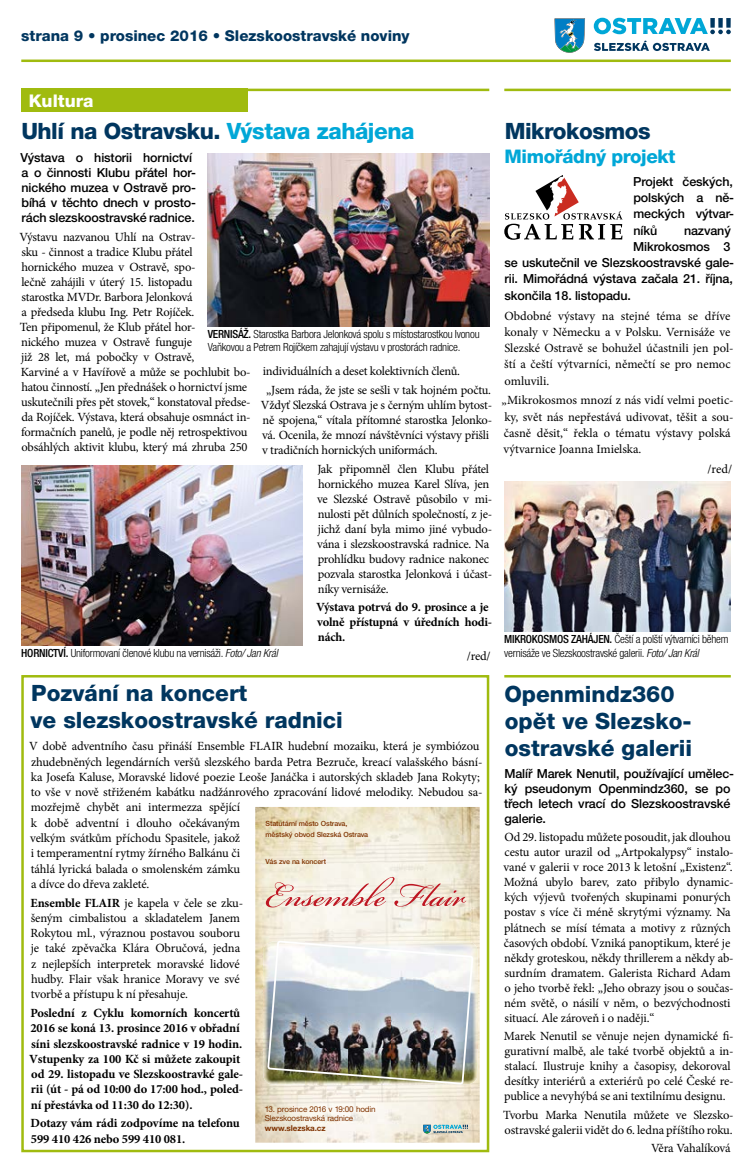
<style>
.page{position:relative;width:745px;height:1170px;background:#fff}
.page>*{position:absolute;margin:0;border:0;box-sizing:border-box;transform-origin:0 0}
.t1{font:50.5px "Bickham Script Pro";letter-spacing:-.005em;color:#be1622}
.t2{font:800 22.5px/27px "Helvetica Neue LT Pro";color:#00365f}
.t3{font:800 22.5px "Helvetica Neue LT Pro";letter-spacing:-.02em;color:#00365f}
.t4{font:800 18.75px "Helvetica Neue LT Pro";letter-spacing:-.02em;color:#00a7d7}
.t5{font:800 17.5px "Helvetica Neue LT Pro";color:#fff}
.t6{font:800 15px "Helvetica Neue LT Pro";color:#00365f}
.t7{font:12.5px/15px "Minion Pro";letter-spacing:-.015em;color:#000}
.t8{font:500 12.5px/15px "Helvetica Neue LT Pro";letter-spacing:-.01em;color:#000}
.t9{font:700 12.5px/15.2px "Minion Pro";letter-spacing:-.01em;color:#000}
.t10{font:300 condensed 11.25px/13.5px "Helvetica Neue LT Pro";letter-spacing:-.02em;color:#000}
.t11{font:8.12px/9.8px "Helvetica Neue LT Pro";letter-spacing:-.02em;color:#7f3200}
.t12{font:700 8.12px "Helvetica Neue LT Pro";letter-spacing:-.01em;color:#7f3200}
.t13{font:500 7.12px/11.2px "Helvetica Neue LT Pro";letter-spacing:-.015em;color:#7f3200}
.s1{color:#00a7d7}
.s2{font-weight:500}
.s3{font-style:italic}
.s4{font-weight:700}
</style>
<div class="page">
<svg style="left:554px;top:18px;width:31px;height:35px"></svg>
<svg style="left:593px;top:18px;width:137px;height:16px"></svg>
<svg style="left:594px;top:40px;width:115px;height:11px"></svg>
<hr style="left:21px;top:60px;width:709px;height:2px;background:#a0bb0f">
<hr style="left:21px;top:89px;width:468px;height:2px;background:#a0bb0f">
<hr style="left:504px;top:89px;width:226px;height:2px;background:#a0bb0f">
<div style="left:21px;top:89px;width:226px;height:23px;background:#a0bb0f"></div>
<img style="left:207px;top:153px;width:282px;height:173px">
<img style="left:21px;top:465px;width:282px;height:180px">
<div style="left:21px;top:675px;width:468px;height:477px;border:2px solid #a0bb0f"></div>
<img style="left:504px;top:481px;width:226px;height:150px">
<img style="left:255px;top:807px;width:224px;height:335px">
<svg style="left:423px;top:1124px;width:44px;height:9px"></svg>
<img style="left:263px;top:941px;width:214px;height:143px">
<img style="left:266px;top:912px;width:208px;height:173px">
<hr style="left:504px;top:675px;width:226px;height:2px;background:#a0bb0f">
<svg style="left:504px;top:175px;width:118px;height:65px"></svg>
<p class="t6" style="left:21px;top:27px;width:389px">strana 9 • prosinec 2016 • Slezskoostravské noviny</p>
<h3 class="t5" style="left:29px;top:90px;width:66px">Kultura</h3>
<h2 class="t3" style="left:21px;top:117px;width:394px">Uhlí na Ostravsku. <span class="s1">Výstava zahájena</span></h2>
<p class="t8" style="left:21px;top:150px;width:177px">Výstava o historii hornictví a o činnosti Klubu přátel hor&shy;nického muzea v Ostravě pro&shy;bíhá v těchto dnech v prosto&shy;rách slezskoostravské radnice.</p>
<p class="t7" style="left:19px;top:229px;width:233px">Výstavu nazvanou Uhlí na Ostrav-<br>sku - činnost a tradice Klubu přátel<br>hornického muzea v Ostravě, spo-<br>lečně zahájili v úterý 15. listopadu<br>starostka MVDr. Barbora Jelonková<br>a předseda klubu Ing. Petr Rojíček.<br>Ten připomenul, že Klub přátel hor-<br>nického muzea v Ostravě funguje<br>již 28 let, má pobočky v Ostravě,<br>Karviné a v Havířově a může se pochlubit bo&shy;hatou činností. „Jen přednášek o hornictví jsme uskutečnili přes pět stovek,“ konstatoval předse&shy;da Rojíček. Výstava, která obsahuje osmnáct in&shy;formačních panelů, je podle něj retrospektivou obsáhlých aktivit klubu, který má zhruba 250</p>
<p class="t10" style="left:207px;top:327px;width:273px"><span class="s2">VERNISÁŽ.</span> Starostka Barbora Jelonková spolu s místostarostkou Ivonou<br>Vaňkovou a Petrem Rojíčkem zahajují výstavu v prostorách radnice.</p>
<p class="t7" style="left:262px;top:362px;width:230px;line-height:18.5px">individuálních a deset kolektivních členů. „Jsem ráda, že jste se sešli v tak hojném počtu.</p>
<p class="t7" style="left:261px;top:397px;width:233px">Vždyť Slezská Ostrava je s černým uhlím bytost&shy;ně spojena,“ vítala přítomné starostka Jelonko&shy;vá. Ocenila, že mnozí návštěvníci výstavy přišli v tradičních hornických uniformách.</p>
<p class="t7" style="left:317px;top:461px;width:176px">Jak připomněl člen Klubu přátel hornického muzea Karel Slíva, jen ve Slezské Ostravě působilo v mi&shy;nulosti pět důlních společností, z je&shy;jichž daní byla mimo jiné vybudo&shy;vána i slezskoostravská radnice. Na prohlídku budovy radnice nakonec pozvala starostka Jelonková i účast&shy;níky vernisáže.</p>
<p class="t9" style="left:316px;top:599px;width:177px">Výstava potrvá do 9. prosince a je volně přístupná v úředních hodi&shy;nách.</p>
<p class="t7" style="left:466px;top:648px;width:25px">/red/</p>
<p class="t10" style="left:21px;top:646px;width:258px"><span class="s2">HORNICTVÍ.</span> Uniformovaní členové klubu na vernisáži. <span class="s3">Foto/ Jan Král</span></p>
<h2 class="t2" style="left:30px;top:679px;width:314px">Pozvání na koncert<br>ve slezskoostravské radnici</h2>
<p class="t7" style="left:29px;top:738px;width:455px">V době adventního času přináší Ensemble FLAIR hudební mozaiku, která je symbiózou zhudebněných legendárních veršů slezského barda Petra Bezruče, kreací valašského básní&shy;ka Josefa Kaluse, Moravské lidové poezie Leoše Janáčka i autorských skladeb Jana Rokyty; to vše v nově střiženém kabátku nadžánrového zpracování lidové melodiky. Nebudou sa&shy;mozřejmě chybět ani intermezza spějící<br>k době adventní i dlouho očekávaným<br>velkým svátkům příchodu Spasitele, jakož<br>i temperamentní rytmy žírného Balkánu či<br>táhlá lyrická balada o smolenském zámku<br>a dívce do dřeva zakleté.</p>
<p class="t7" style="left:30px;top:894px;width:214px"><span class="s4">Ensemble FLAIR</span> je kapela v čele se zku&shy;šeným cimbalistou a skladatelem Janem Rokytou ml., výraznou postavou souboru je také zpěvačka Klára Obručová, jedna z nejlepších interpretek moravské lidové hudby. Flair však hranice Moravy ve své tvorbě a přístupu k ní přesahuje.</p>
<p class="t9" style="left:29px;top:1005px;width:215px">Poslední z Cyklu komorních koncertů 2016 se koná 13. prosince 2016 v obřadní síni slezskoostravské radnice v 19 hodin.<br>Vstupenky za 100 Kč si můžete zakoupit od 29. listopadu ve Slezskoostravké gale&shy;rii (út - pá od 10:00 do 17:00 hod., poled&shy;ní přestávka od 11:30 do 12:30).</p>
<p class="t9" style="left:31px;top:1115px;width:211px">Dotazy vám rádi zodpovíme na telefonu<br>599 410 426 nebo 599 410 081.</p>
<p class="t13" style="left:265px;top:817px;width:104px">Statutární město Ostrava, městský obvod Slezská Ostrava</p>
<p class="t13" style="left:265px;top:855px;width:62px">Vás zve na koncert</p>
<h1 class="t1" style="left:264px;top:858px;width:202px">Ensemble Flair</h1>
<p class="t11" style="left:264px;top:1103px;width:112px">13. prosince 2016 v 19:00 hodin<br>Slezskoostravská radnice</p>
<p class="t12" style="left:264px;top:1123px;width:62px">www.slezska.cz</p>
<h2 class="t3" style="left:504px;top:117px;width:147px">Mikrokosmos</h2>
<h3 class="t4" style="left:504px;top:145px;width:172px">Mimořádný projekt</h3>
<p class="t8" style="left:633px;top:173px;width:102px;line-height:16.2px;text-align:justify">Projekt českých, polských a ně&shy;meckých výtvar&shy;níků</p>
<p class="t8" style="left:683px;top:222px;width:48px">nazvaný</p>
<p class="t8" style="left:633px;top:239px;width:98px">Mikrokosmos 3</p>
<p class="t8" style="left:504px;top:255px;width:231px">se uskutečnil ve Slezskoostravské gale-</p>
<p class="t8" style="left:504px;top:271px;width:230px">rii. Mimořádná výstava začala 21. října,</p>
<p class="t8" style="left:504px;top:287px;width:128px">skončila 18. listopadu.</p>
<p class="t7" style="left:504px;top:307px;width:231px;line-height:16.2px">Obdobné výstavy na stejné téma se dříve konaly v Německu a v Polsku. Vernisáže ve Slezské Ostravě se bohužel účastnili jen pol&shy;ští a čeští výtvarníci, němečtí se pro nemoc omluvili.</p>
<p class="t7" style="left:501px;top:392px;width:233px;line-height:16.2px">„Mikrokosmos mnozí z nás vidí velmi poetic&shy;ky, svět nás nepřestává udivovat, těšit a sou&shy;časně děsit,“ řekla o tématu výstavy polská výtvarnice Joanna Imielska.</p>
<p class="t7" style="left:707px;top:461px;width:26px">/red/</p>
<p class="t10" style="left:504px;top:632px;width:225px"><span class="s2">MIKROKOSMOS ZAHÁJEN.</span> Čeští a polští výtvarníci během vernisáže ve Slezskoostravské galerii. <span class="s3">Foto/ Jan Král</span></p>
<h2 class="t2" style="left:504px;top:680px;width:189px">Openmindz360 opět ve Slezsko&shy;ostravské galerii</h2>
<p class="t8" style="left:504px;top:765px;width:231px">Malíř Marek Nenutil, používající umělec&shy;ký pseudonym Openmindz360, se po třech letech vrací do Slezskoostravské galerie.</p>
<p class="t7" style="left:503px;top:830px;width:231px">Od 29. listopadu můžete posoudit, jak dlouhou cestu autor urazil od „Artpokalypsy“ instalo&shy;vané v galerii v roce 2013 k letošní „Existenz“.<br>Možná ubylo barev, zato přibylo dynamic&shy;kých výjevů tvořených skupinami ponurých postav s více či méně skrytými významy. Na plátnech se mísí témata a motivy z různých časových období. Vzniká panoptikum, které je někdy groteskou, někdy thrillerem a někdy ab&shy;surdním dramatem. Galerista Richard Adam o jeho tvorbě řekl: „Jeho obrazy jsou o součas&shy;ném světě, o násilí v něm, o bezvýchodnosti situací. Ale zároveň i o naději.“</p>
<p class="t7" style="left:503px;top:1028px;width:231px">Marek Nenutil se věnuje nejen dynamické fi&shy;gurativní malbě, ale také tvorbě objektů a in&shy;stalací. Ilustruje knihy a časopisy, dekoroval desítky interiérů a exteriérů po celé České re&shy;publice a nevyhýbá se ani textilnímu designu.</p>
<p class="t7" style="left:502px;top:1107px;width:232px">Tvorbu Marka Nenutila můžete ve Slezsko&shy;ostravské galerii vidět do 6. ledna příštího roku.</p>
<p class="t7" style="left:650px;top:1140px;width:81px">Věra Vahalíková</p>
</div>
